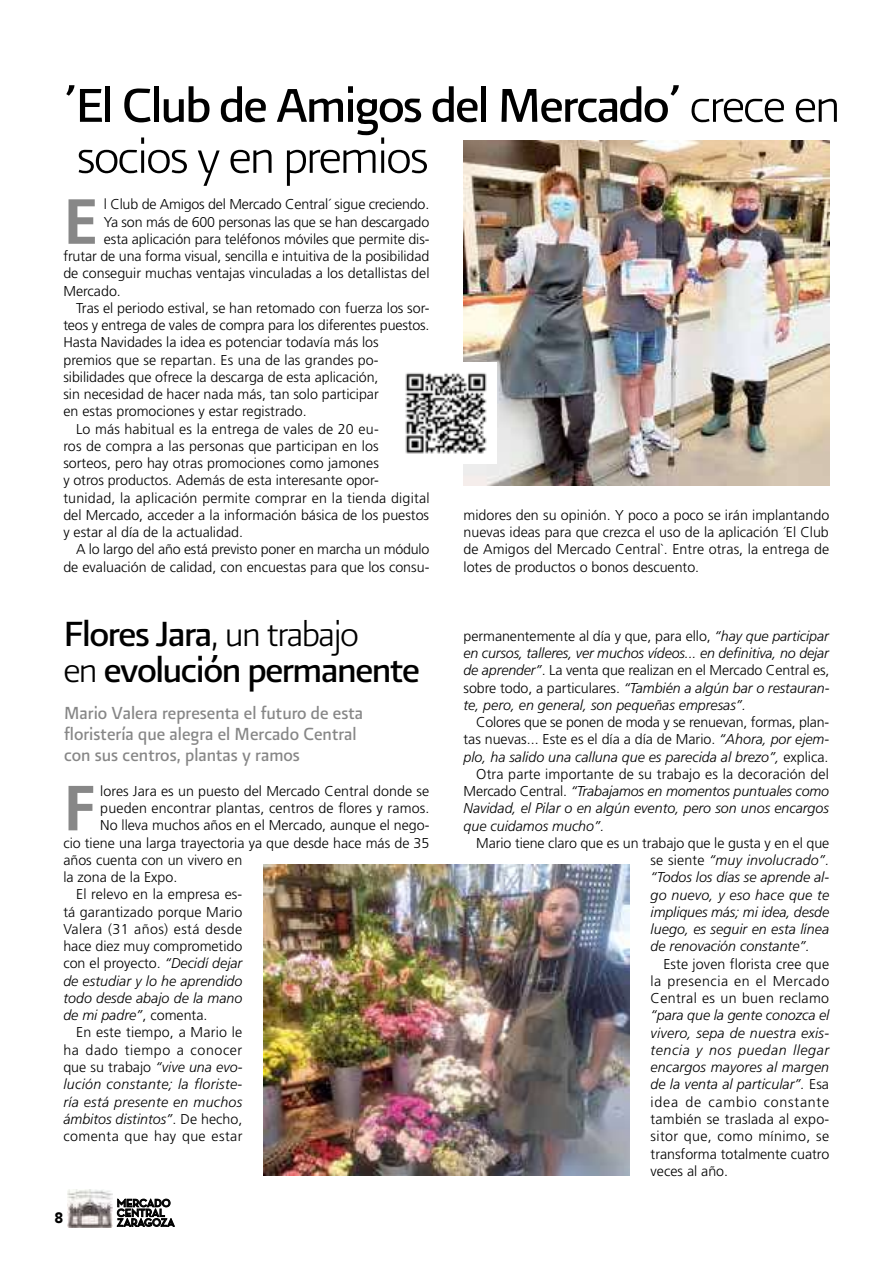
<style>
.page{position:relative;width:893px;height:1263px;background:#fff}
.page>*{position:absolute;margin:0;border:0;box-sizing:border-box;transform-origin:0 0}
.t1{font:700 63.75px "Frutiger LT Std";color:#878787}
.t2{font:57px "Presidencia Base";letter-spacing:-.035em;color:#000}
.t3{font:57px "Presidencia Fina";color:#000}
.t4{font:42px/36px "Presidencia Base";letter-spacing:-.035em;color:#000}
.t5{font:21px/21px "Presidencia Base";color:#878787;scale:.95 1}
.t6{font:900 15px "Avenir";color:#000}
.t7{font:300 14.25px/17.2px "Frutiger LT Std";color:#000;text-align:justify}
.t8{font:italic 300 14.25px/17.2px "Frutiger LT Std";color:#000;text-align:justify}
.t9{font:italic 300 14.25px "Frutiger LT Std";letter-spacing:.02em;color:#000}
.t10{font:300 14.25px "Frutiger LT Std";letter-spacing:.025em;color:#000}
.t11{font:300 14.25px "Frutiger LT Std";letter-spacing:.03em;color:#000}
.t12{font:300 14.25px "Frutiger LT Std";letter-spacing:.04em;color:#000}
.t13{font:700 11.25px/9.8px "Neutra Disp";color:#000}
.s1{font-family:"Presidencia Fina"}
.s2{font-style:italic}
.s3{font-style:normal}
</style>
<div class="page">
<svg style="left:117px;top:1198px;width:58px;height:29px"></svg>
<img style="left:68px;top:1190px;width:45px;height:38px">
<img style="left:463px;top:140px;width:366px;height:345px">
<img style="left:264px;top:865px;width:365px;height:310px">
<img style="left:405px;top:362px;width:92px;height:101px">
<h2 class="t2" style="left:63px;top:73px;width:779px">´El Club de Amigos del Mercado´ <span class="s1">crece en</span></h2>
<h2 class="t3" style="left:77px;top:125px;width:354px">socios y en premios</h2>
<h1 class="t1" style="left:63px;top:184px;width:37px">E</h1>
<p class="t7" style="left:104px;top:196px;width:327px">l Club de Amigos del Mercado Central´ sigue creciendo.</p>
<p class="t7" style="left:104px;top:213px;width:327px">Ya son más de 600 personas las que se han descargado</p>
<p class="t7" style="left:104px;top:230px;width:327px">esta aplicación para teléfonos móviles que permite dis-</p>
<p class="t7" style="left:63px;top:248px;width:368px">frutar de una forma visual, sencilla e intuitiva de la posibilidad</p>
<p class="t7" style="left:63px;top:265px;width:368px">de conseguir muchas ventajas vinculadas a los detallistas del</p>
<p class="t7" style="left:63px;top:282px;width:59px">Mercado.</p>
<p class="t7" style="left:76px;top:299px;width:355px">Tras el periodo estival, se han retomado con fuerza los sor-</p>
<p class="t7" style="left:63px;top:317px;width:368px">teos y entrega de vales de compra para los diferentes puestos.</p>
<p class="t7" style="left:63px;top:334px;width:317px">Hasta Navidades la idea es potenciar todavía más los</p>
<p class="t7" style="left:63px;top:351px;width:317px">premios que se repartan. Es una de las grandes po-</p>
<p class="t7" style="left:63px;top:368px;width:317px">sibilidades que ofrece la descarga de esta aplicación,</p>
<p class="t7" style="left:63px;top:386px;width:317px">sin necesidad de hacer nada más, tan solo participar</p>
<p class="t7" style="left:63px;top:403px;width:245px">en estas promociones y estar registrado.</p>
<p class="t7" style="left:76px;top:420px;width:304px">Lo más habitual es la entrega de vales de 20 eu-</p>
<p class="t7" style="left:63px;top:438px;width:317px">ros de compra a las personas que participan en los</p>
<p class="t7" style="left:63px;top:455px;width:317px">sorteos, pero hay otras promociones como jamones</p>
<p class="t7" style="left:63px;top:472px;width:317px">y otros productos. Además de esta interesante opor-</p>
<p class="t7" style="left:63px;top:489px;width:368px">tunidad, la aplicación permite comprar en la tienda digital</p>
<p class="t7" style="left:63px;top:507px;width:367px">del Mercado, acceder a la información básica de los puestos</p>
<p class="t7" style="left:63px;top:524px;width:181px">y estar al día de la actualidad.</p>
<p class="t7" style="left:76px;top:541px;width:355px">A lo largo del año está previsto poner en marcha un módulo</p>
<p class="t7" style="left:63px;top:558px;width:368px">de evaluación de calidad, con encuestas para que los consu-</p>
<h3 class="t4" style="left:63px;top:615px;width:358px">Flores Jara<span class="s1">, un trabajo<br>en</span> evolución permanente</h3>
<h3 class="t5" style="left:64px;top:702px;width:316px">Mario Valera representa el futuro de esta floristería que alegra el Mercado Central con sus centros, plantas y ramos</h3>
<h1 class="t1" style="left:63px;top:771px;width:33px">F</h1>
<p class="t7" style="left:100px;top:782px;width:330px">lores Jara es un puesto del Mercado Central donde se</p>
<p class="t7" style="left:100px;top:800px;width:331px">pueden encontrar plantas, centros de flores y ramos.</p>
<p class="t7" style="left:100px;top:817px;width:331px">No lleva muchos años en el Mercado, aunque el nego-</p>
<p class="t7" style="left:63px;top:834px;width:368px">cio tiene una larga trayectoria ya que desde hace más de 35</p>
<p class="t7" style="left:63px;top:851px;width:180px">años cuenta con un vivero en</p>
<p class="t7" style="left:63px;top:869px;width:116px">la zona de la Expo.</p>
<p class="t7" style="left:76px;top:886px;width:168px">El relevo en la empresa es-</p>
<p class="t7" style="left:63px;top:903px;width:181px">tá garantizado porque Mario</p>
<p class="t10" style="left:63px;top:921px;width:180px">Valera (31 años) está desde</p>
<p class="t7" style="left:63px;top:938px;width:180px">hace diez muy comprometido</p>
<p class="t7" style="left:63px;top:955px;width:181px">con el proyecto. <span class="s2">“Decidí dejar</span></p>
<p class="t8" style="left:63px;top:972px;width:181px">de estudiar y lo he aprendido</p>
<p class="t8" style="left:63px;top:989px;width:181px">todo desde abajo de la mano</p>
<p class="t8" style="left:63px;top:1007px;width:146px">de mi padre”<span class="s3">, comenta.</span></p>
<p class="t7" style="left:76px;top:1024px;width:168px">En este tiempo, a Mario le</p>
<p class="t12" style="left:63px;top:1042px;width:181px">ha dado tiempo a conocer</p>
<p class="t7" style="left:63px;top:1059px;width:181px">que su trabajo <span class="s2">“vive una evo-</span></p>
<p class="t9" style="left:63px;top:1076px;width:181px">lución constante; la floriste-</p>
<p class="t8" style="left:63px;top:1093px;width:180px">ría está presente en muchos</p>
<p class="t8" style="left:63px;top:1110px;width:180px">ámbitos distintos”<span class="s3">. De hecho,</span></p>
<p class="t11" style="left:63px;top:1128px;width:181px">comenta que hay que estar</p>
<p class="t6" style="left:54px;top:1205px;width:10px">8</p>
<p class="t13" style="left:117px;top:1198px;width:59px">MERCADO<br>CENTRAL<br>ZARAGOZA</p>
<p class="t7" style="left:463px;top:507px;width:367px">midores den su opinión. Y poco a poco se irán implantando nuevas ideas para que crezca el uso de la aplicación ´El Club de Amigos del Mercado Central`. Entre otras, la entrega de lotes de productos o bonos descuento.</p>
<p class="t8" style="left:463px;top:627px;width:367px"><span class="s3">permanentemente al día y que, para ello,</span> “hay que participar en cursos, talleres, ver muchos vídeos... en definitiva, no dejar de aprender”<span class="s3">. La venta que realizan en el Mercado Central es, sobre todo, a particulares.</span> “También a algún bar o restauran&shy;te, pero, en general, son pequeñas empresas”.</p>
<p class="t7" style="left:476px;top:714px;width:354px">Colores que se ponen de moda y se renuevan, formas, plan-</p>
<p class="t7" style="left:463px;top:731px;width:367px">tas nuevas... Este es el día a día de Mario. <span class="s2">“Ahora, por ejem-</span></p>
<p class="t8" style="left:463px;top:748px;width:367px">plo, ha salido una calluna que es parecida al brezo”, <span class="s3">explica.</span></p>
<p class="t7" style="left:476px;top:765px;width:354px">Otra parte importante de su trabajo es la decoración del</p>
<p class="t8" style="left:463px;top:783px;width:367px"><span class="s3">Mercado Central.</span> “Trabajamos en momentos puntuales como</p>
<p class="t8" style="left:463px;top:800px;width:367px">Navidad, el Pilar o en algún evento, pero son unos encargos</p>
<p class="t8" style="left:463px;top:817px;width:142px">que cuidamos mucho”.</p>
<p class="t8" style="left:651px;top:834px;width:180px;text-indent:-174px"><span class="s3">Mario tiene claro que es un trabajo que le gusta y en el que se siente</span> “muy involucrado”. “Todos los días se aprende al&shy;go nuevo, y eso hace que te impliques más; mi idea, desde luego, es seguir en esta línea de renovación constante”.</p>
<p class="t7" style="left:651px;top:955px;width:180px;text-indent:13px">Este joven florista cree que la presencia en el Mercado Central es un buen reclamo</p>
<p class="t8" style="left:651px;top:1007px;width:180px">“para que la gente conozca el vivero, sepa de nuestra exis&shy;tencia y nos puedan llegar encargos mayores al margen de la venta al particular”. <span class="s3">Esa idea de cambio constante también se traslada al expo&shy;sitor que, como mínimo, se transforma totalmente cuatro veces al año.</span></p>
</div>
